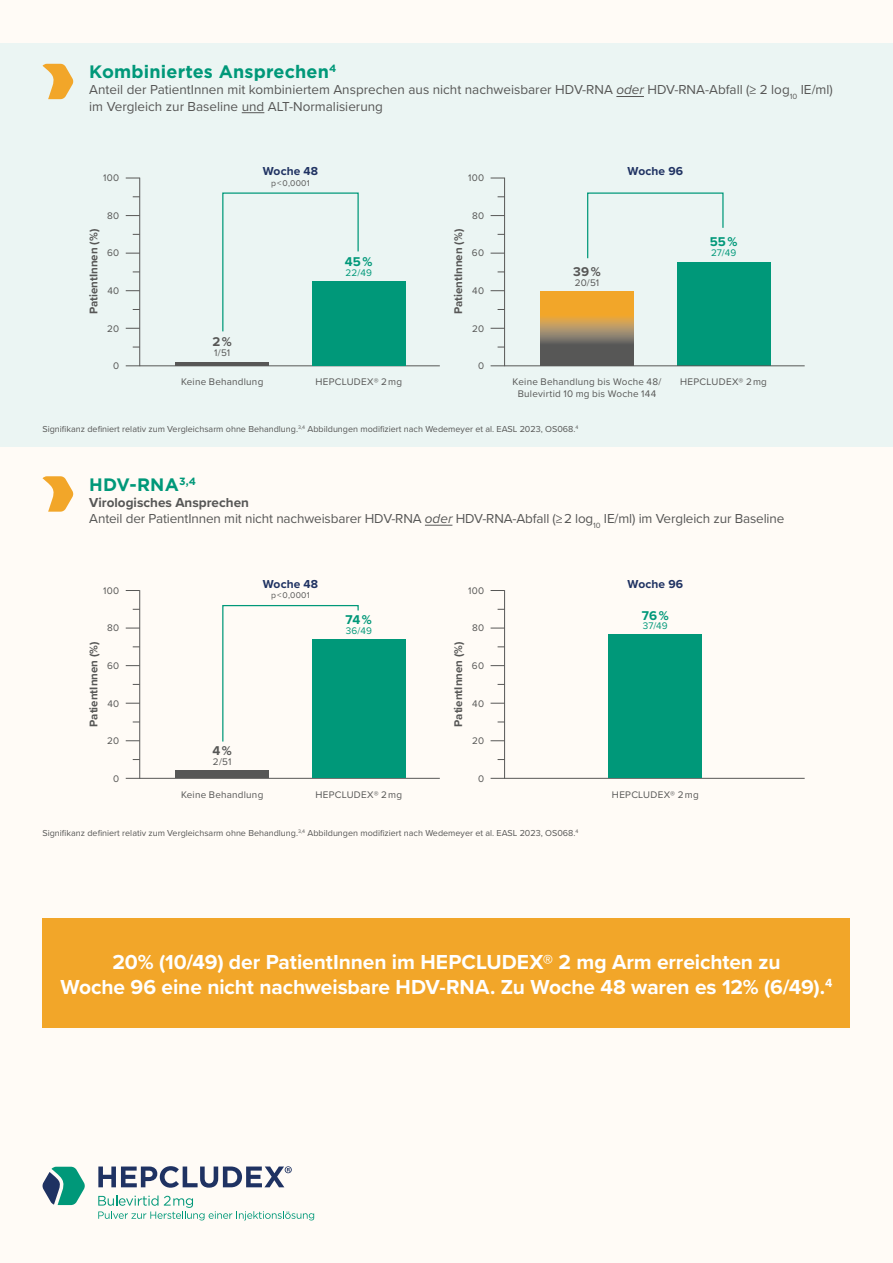
<style>
.page{position:relative;width:893px;height:1263px;background:#fffbf6}
.page>*{position:absolute;margin:0;border:0;box-sizing:border-box;transform-origin:0 0}
.t1{font:700 21px/25.2px "Proxima Nova";letter-spacing:-.005em;color:#fff;text-align:center}
.t2{font:700 18px "Gotham";letter-spacing:.01em;color:#009879}
.t3{font:13.5px/16.2px "Proxima Nova";color:#575756}
.t4{font:700 13.2px "Proxima Nova";color:#009879}
.t5{font:700 13.2px "Proxima Nova";color:#575756}
.t6{font:700 12px "Proxima Nova";letter-spacing:.01em;color:#1f3262}
.t7{font:700 11.55px "Proxima Nova";color:#575756}
.t8{font:9.9px/11.9px "Proxima Nova";letter-spacing:.025em;color:#575756;text-align:center}
.t9{font:9.9px "Proxima Nova";letter-spacing:.015em;color:#009879}
.t10{font:9px "Proxima Nova";color:#575756}
.t11{font:8.7px "Proxima Nova";letter-spacing:.035em;color:#575756}
.s1{font-style:italic}
.s2{font-weight:700}
</style>
<div class="page">
<div style="left:0;top:43px;width:893px;height:403px;background:#ebf5f3"></div>
<div style="left:43px;top:918px;width:807px;height:110px;background:#f2a629"></div>
<svg style="left:126px;top:665px;width:13px;height:1px"></svg>
<svg style="left:126px;top:628px;width:13px;height:1px"></svg>
<svg style="left:126px;top:590px;width:13px;height:1px"></svg>
<hr style="left:126px;top:778px;width:314px;height:1px;background:#575756">
<svg style="left:126px;top:703px;width:13px;height:1px"></svg>
<svg style="left:126px;top:740px;width:13px;height:1px"></svg>
<hr style="left:139px;top:590px;width:1px;height:189px;background:#575756">
<div style="left:175px;top:770px;width:94px;height:8px;background:#575756"></div>
<div style="left:312px;top:639px;width:94px;height:139px;background:#009879"></div>
<svg style="left:222px;top:605px;width:137px;height:137px"></svg>
<svg style="left:491px;top:665px;width:13px;height:1px"></svg>
<svg style="left:491px;top:628px;width:13px;height:1px"></svg>
<svg style="left:491px;top:590px;width:13px;height:1px"></svg>
<hr style="left:491px;top:778px;width:314px;height:1px;background:#575756">
<svg style="left:491px;top:703px;width:13px;height:1px"></svg>
<svg style="left:491px;top:740px;width:13px;height:1px"></svg>
<hr style="left:504px;top:590px;width:1px;height:189px;background:#575756">
<div style="left:609px;top:635px;width:93px;height:143px;background:#009879"></div>
<svg style="left:425px;top:525px;width:27px;height:1px"></svg>
<svg style="left:43px;top:476px;width:30px;height:36px"></svg>
<svg style="left:43px;top:1167px;width:42px;height:38px"></svg>
<svg style="left:98px;top:1166px;width:194px;height:22px"></svg>
<svg style="left:98px;top:1195px;width:216px;height:25px"></svg>
<svg style="left:126px;top:253px;width:13px;height:1px"></svg>
<svg style="left:126px;top:215px;width:13px;height:1px"></svg>
<svg style="left:126px;top:178px;width:13px;height:1px"></svg>
<hr style="left:126px;top:365px;width:314px;height:1px;background:#575756">
<svg style="left:126px;top:290px;width:13px;height:1px"></svg>
<svg style="left:126px;top:328px;width:13px;height:1px"></svg>
<hr style="left:139px;top:178px;width:1px;height:188px;background:#575756">
<hr style="left:175px;top:362px;width:94px;height:3px;background:#575756">
<div style="left:312px;top:281px;width:94px;height:84px;background:#009879"></div>
<svg style="left:222px;top:192px;width:137px;height:140px"></svg>
<svg style="left:540px;top:292px;width:94px;height:73px;background:#aa864b"></svg>
<div style="left:677px;top:262px;width:93px;height:103px;background:#009879"></div>
<svg style="left:491px;top:253px;width:13px;height:1px"></svg>
<svg style="left:491px;top:215px;width:13px;height:1px"></svg>
<svg style="left:491px;top:178px;width:13px;height:1px"></svg>
<hr style="left:491px;top:365px;width:314px;height:1px;background:#575756">
<svg style="left:491px;top:290px;width:13px;height:1px"></svg>
<svg style="left:491px;top:328px;width:13px;height:1px"></svg>
<hr style="left:504px;top:178px;width:1px;height:188px;background:#575756">
<svg style="left:587px;top:192px;width:137px;height:67px"></svg>
<svg style="left:616px;top:96px;width:28px;height:1px"></svg>
<svg style="left:242px;top:112px;width:22px;height:1px"></svg>
<svg style="left:43px;top:64px;width:30px;height:35px"></svg>
<h2 class="t2" style="left:89px;top:60px;width:249px">Kombiniertes Ansprechen<sup>4</sup></h2>
<p class="t3" style="left:89px;top:81px;width:745px">Anteil der PatientInnen mit kombiniertem Ansprechen aus nicht nachweisbarer HDV-RNA <span class="s1">oder</span> HDV-RNA-Abfall (≥ 2 log<sub>10</sub> IE/ml) im Vergleich zur Baseline und ALT-Normalisierung</p>
<p class="t8" style="left:103px;top:171px;width:18px">100</p>
<p class="t8" style="left:107px;top:209px;width:14px">80</p>
<p class="t8" style="left:107px;top:247px;width:14px">60</p>
<p class="t8" style="left:107px;top:284px;width:13px">40</p>
<p class="t8" style="left:107px;top:322px;width:13px">20</p>
<p class="t8" style="left:113px;top:360px;width:8px">0</p>
<p class="t7" style="left:85px;top:314px;width:87px;rotate:-90deg">PatientInnen (%)</p>
<p class="t5" style="left:212px;top:332px;width:21px">2 %</p>
<p class="t8" style="left:214px;top:346px;width:17px">1/51</p>
<p class="t6" style="left:263px;top:162px;width:57px">Woche 48</p>
<p class="t11" style="left:271px;top:176px;width:40px">p &lt; 0,0001</p>
<p class="t4" style="left:345px;top:251px;width:29px">45 %</p>
<p class="t9" style="left:346px;top:265px;width:28px">22/49</p>
<p class="t8" style="left:181px;top:376px;width:84px">Keine Behandlung</p>
<p class="t8" style="left:315px;top:376px;width:88px">HEPCLUDEX® 2 mg</p>
<p class="t8" style="left:468px;top:171px;width:18px">100</p>
<p class="t8" style="left:472px;top:209px;width:14px">80</p>
<p class="t8" style="left:472px;top:247px;width:14px">60</p>
<p class="t8" style="left:472px;top:284px;width:13px">40</p>
<p class="t8" style="left:472px;top:322px;width:13px">20</p>
<p class="t8" style="left:478px;top:360px;width:8px">0</p>
<p class="t7" style="left:450px;top:314px;width:87px;rotate:-90deg">PatientInnen (%)</p>
<p class="t6" style="left:627px;top:162px;width:57px">Woche 96</p>
<p class="t5" style="left:573px;top:262px;width:29px">39 %</p>
<p class="t8" style="left:575px;top:276px;width:26px">20/51</p>
<p class="t4" style="left:710px;top:232px;width:29px">55 %</p>
<p class="t9" style="left:711px;top:245px;width:27px">27/49</p>
<p class="t8" style="left:513px;top:376px;width:150px">Keine Behandlung bis Woche 48/<br>Bulevirtid 10 mg bis Woche 144</p>
<p class="t8" style="left:680px;top:376px;width:88px">HEPCLUDEX® 2 mg</p>
<p class="t10" style="left:43px;top:423px;width:537px">Signifikanz definiert relativ zum Vergleichsarm ohne Behandlung.<sup>3,4</sup> Abbildungen modifiziert nach Wedemeyer et al. EASL 2023, OS068.<sup>4</sup></p>
<h2 class="t2" style="left:89px;top:472px;width:108px">HDV-RNA<sup>3,4</sup></h2>
<p class="t3" style="left:89px;top:494px;width:697px"><span class="s2">Virologisches Ansprechen<br></span>Anteil der PatientInnen mit nicht nachweisbarer HDV-RNA <span class="s1">oder</span> HDV-RNA-Abfall (≥ 2 log<sub>10</sub> IE/ml) im Vergleich zur Baseline</p>
<p class="t8" style="left:103px;top:584px;width:18px">100</p>
<p class="t8" style="left:107px;top:622px;width:14px">80</p>
<p class="t8" style="left:107px;top:659px;width:14px">60</p>
<p class="t8" style="left:107px;top:697px;width:13px">40</p>
<p class="t8" style="left:107px;top:734px;width:13px">20</p>
<p class="t8" style="left:113px;top:772px;width:8px">0</p>
<p class="t7" style="left:85px;top:727px;width:87px;rotate:-90deg">PatientInnen (%)</p>
<p class="t6" style="left:263px;top:575px;width:57px">Woche 48</p>
<p class="t11" style="left:271px;top:589px;width:40px">p &lt; 0,0001</p>
<p class="t4" style="left:346px;top:609px;width:28px">74 %</p>
<p class="t9" style="left:346px;top:623px;width:28px">36/49</p>
<p class="t5" style="left:212px;top:741px;width:21px">4 %</p>
<p class="t8" style="left:213px;top:755px;width:20px">2/51</p>
<p class="t8" style="left:181px;top:788px;width:84px">Keine Behandlung</p>
<p class="t8" style="left:315px;top:788px;width:88px">HEPCLUDEX® 2 mg</p>
<p class="t8" style="left:468px;top:584px;width:18px">100</p>
<p class="t8" style="left:472px;top:622px;width:14px">80</p>
<p class="t8" style="left:472px;top:659px;width:14px">60</p>
<p class="t8" style="left:472px;top:697px;width:13px">40</p>
<p class="t8" style="left:472px;top:734px;width:13px">20</p>
<p class="t8" style="left:478px;top:772px;width:8px">0</p>
<p class="t7" style="left:450px;top:727px;width:87px;rotate:-90deg">PatientInnen (%)</p>
<p class="t10" style="left:43px;top:827px;width:537px">Signifikanz definiert relativ zum Vergleichsarm ohne Behandlung.<sup>3,4</sup> Abbildungen modifiziert nach Wedemeyer et al. EASL 2023, OS068.<sup>4</sup></p>
<p class="t6" style="left:627px;top:575px;width:57px">Woche 96</p>
<p class="t4" style="left:642px;top:605px;width:28px">76 %</p>
<p class="t9" style="left:643px;top:619px;width:26px">37/49</p>
<p class="t8" style="left:612px;top:788px;width:88px">HEPCLUDEX® 2 mg</p>
<h1 class="t1" style="left:60px;top:949px;width:773px">20% (10/49) der PatientInnen im HEPCLUDEX® 2 mg Arm erreichten zu<br>Woche 96 eine nicht nachweisbare HDV-RNA. Zu Woche 48 waren es 12% (6/49).<sup>4</sup></h1>
</div>
